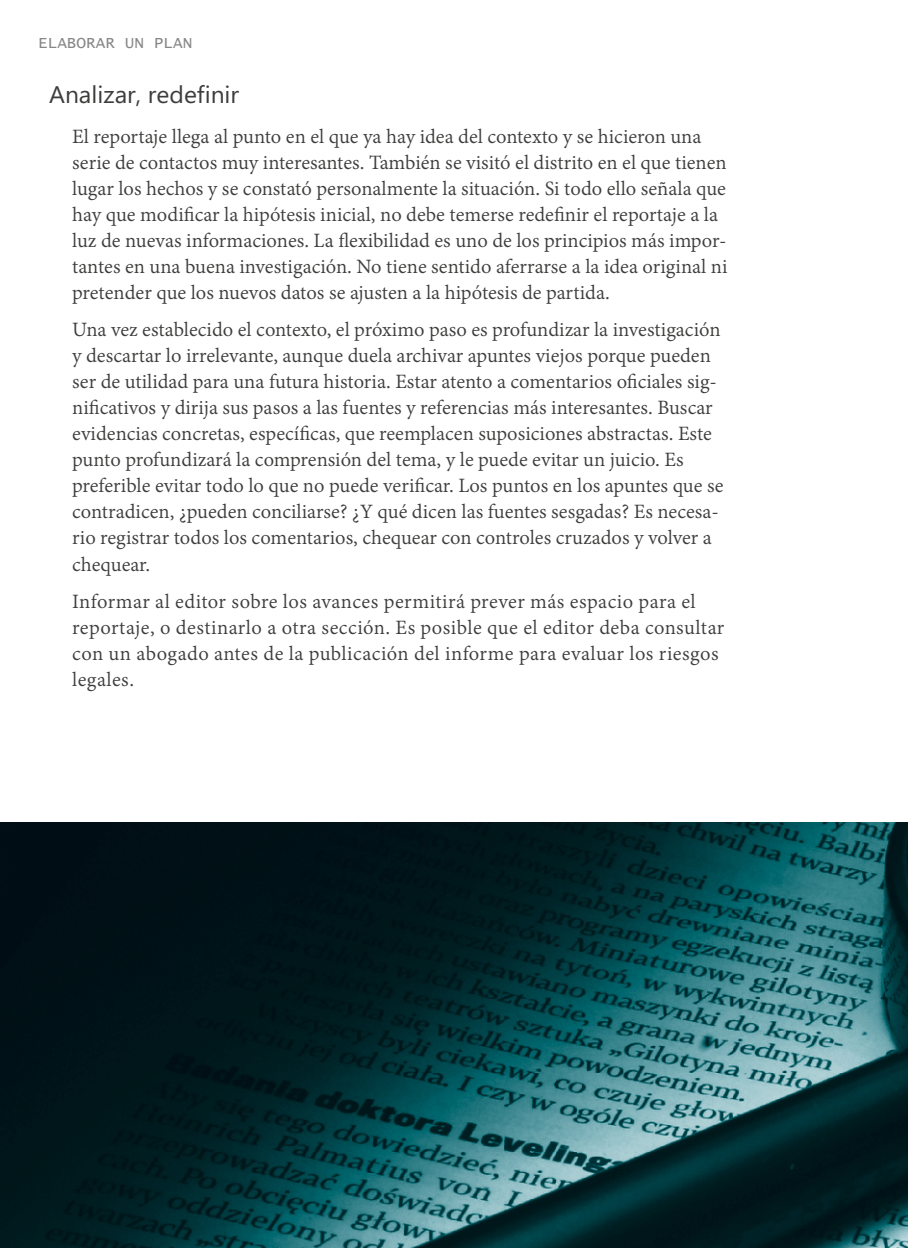
<style>
.page{position:relative;width:908px;height:1248px;background:#fff}
.page>*{position:absolute;margin:0;border:0;box-sizing:border-box;transform-origin:0 0}
.t1{font:24px "Microsoft Phags Pa";color:#3d3d3c}
.t2{font:22px/26px "Adobe Devanagari";color:#3d3d3c}
.t3{font:22px/26px "Adobe Devanagari";letter-spacing:.02em;color:#3d3d3c}
.t4{font:16px "Lucida Console";color:#878787}
</style>
<div class="page">
<img style="left:0;top:822px;width:907px;height:425px">
<p class="t4" style="left:38px;top:35px;width:156px">ELABORAR UN PLAN</p>
<p class="t1" style="left:49px;top:78px;width:191px">Analizar, redefinir</p>
<p class="t2" style="left:72px;top:125px;width:656px">El reportaje llega al punto en el que ya hay idea del contexto y se hicieron una serie de contactos muy interesantes. También se visitó el distrito en el que tienen lugar los hechos y se constató personalmente la situación. Si todo ello señala que hay que modificar la hipótesis inicial, no debe temerse redefinir el reportaje a la luz de nuevas informaciones. La flexibilidad es uno de los principios más impor&shy;tantes en una buena investigación. No tiene sentido aferrarse a la idea original ni pretender que los nuevos datos se ajusten a la hipótesis de partida.</p>
<p class="t2" style="left:72px;top:318px;width:652px">Una vez establecido el contexto, el próximo paso es profundizar la investigación y descartar lo irrelevante, aunque duela archivar apuntes viejos porque pueden ser de utilidad para una futura historia. Estar atento a comentarios oficiales sig&shy;nificativos y dirija sus pasos a las fuentes y referencias más interesantes. Buscar evidencias concretas, específicas, que reemplacen suposiciones abstractas. Este punto profundizará la comprensión del tema, y le puede evitar un juicio. Es preferible evitar todo lo que no puede verificar. Los puntos en los apuntes que se contradicen, ¿pueden conciliarse? ¿Y qué dicen las fuentes sesgadas? Es necesa&shy;rio registrar todos los comentarios, chequear con controles cruzados y volver a chequear.</p>
<p class="t3" style="left:72px;top:590px;width:653px">Informar al editor sobre los avances permitirá prever más espacio para el reportaje, o destinarlo a otra sección. Es posible que el editor deba consultar con un abogado antes de la publicación del informe para evaluar los riesgos legales.</p>
</div>
